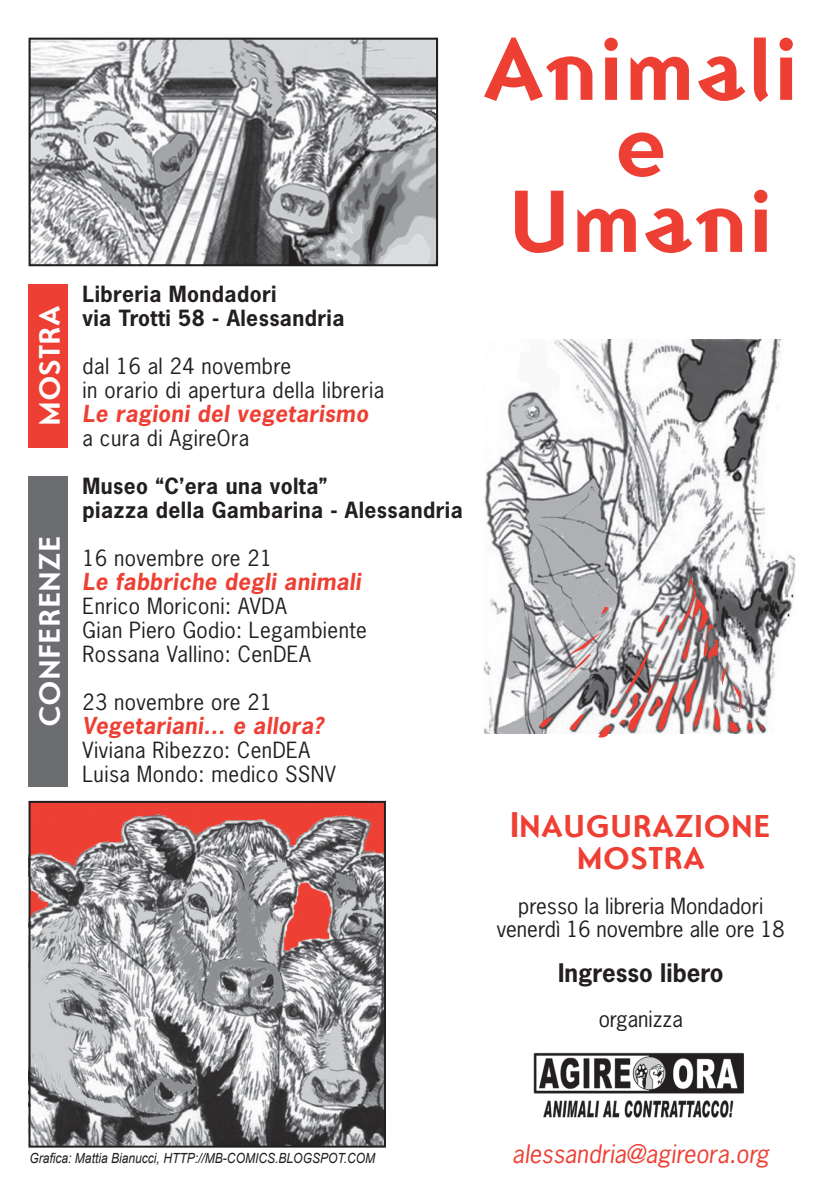
<style>
.page{position:relative;width:840px;height:1191px;background:#fff}
.page>*{position:absolute;margin:0;border:0;box-sizing:border-box;transform-origin:0 0}
.t1{font:700 90px "Ottomat";color:#ee3f34}
.t2{font:700 32px "Ottomat";color:#ee3f34}
.t3{font:700 30px "Ottomat";color:#fff}
.t4{font:italic 24px "News Gothic Std";color:#ee3f34}
.t5{font:700 24px "News Gothic Std";color:#231f20}
.t6{font:italic 700 22px "News Gothic Std";letter-spacing:.02em;color:#ee3f34}
.t7{font:21px "News Gothic Std";letter-spacing:.02em;color:#231f20}
.t8{font:700 21px "News Gothic Std";letter-spacing:.02em;color:#231f20}
.t9{font:21px "News Gothic Std";color:#231f20}
.t10{font:italic 14px "Arial";color:#231f20;scale:.86 1}
.s1{font-family:"News Gothic Std"}
</style>
<div class="page">
<img style="left:32px;top:804px;width:351px;height:340px">
<div style="left:29px;top:801px;width:357px;height:346px;border:2px solid #231f20"></div>
<img style="left:32px;top:41px;width:403px;height:222px">
<div style="left:29px;top:38px;width:409px;height:228px;border:2px solid #231f20"></div>
<div style="left:29px;top:284px;width:39px;height:164px;background:#ee3f34"></div>
<div style="left:29px;top:476px;width:39px;height:310px;background:#6c6d70"></div>
<img style="left:533px;top:1052px;width:211px;height:66px">
<img style="left:484px;top:339px;width:312px;height:394px">
<svg style="left:539px;top:716px;width:14px;height:11px"></svg>
<svg style="left:747px;top:722px;width:4px;height:8px"></svg>
<svg style="left:758px;top:724px;width:5px;height:6px"></svg>
<svg style="left:566px;top:577px;width:174px;height:160px"></svg>
<p class="t3" style="left:31px;top:426px;width:122px;rotate:-90deg">MOSTRA</p>
<p class="t3" style="left:31px;top:727px;width:193px;rotate:-90deg">CONFERENZE</p>
<p class="t8" style="left:82px;top:280px;width:195px">Libreria Mondadori</p>
<p class="t8" style="left:82px;top:304px;width:263px">via Trotti 58 - Alessandria</p>
<p class="t7" style="left:82px;top:353px;width:210px">dal 16 al 24 novembre</p>
<p class="t7" style="left:82px;top:377px;width:303px">in orario di apertura della libreria</p>
<p class="t6" style="left:82px;top:399px;width:287px">Le ragioni del vegetarismo</p>
<p class="t7" style="left:82px;top:425px;width:168px">a cura di AgireOra</p>
<p class="t8" style="left:82px;top:472px;width:246px">Museo “C’era una volta”</p>
<p class="t8" style="left:82px;top:496px;width:381px">piazza della Gambarina - Alessandria</p>
<p class="t7" style="left:82px;top:545px;width:191px">16 novembre ore 21</p>
<p class="t6" style="left:82px;top:567px;width:280px">Le fabbriche degli animali</p>
<p class="t7" style="left:82px;top:593px;width:205px">Enrico Moriconi: AVDA</p>
<p class="t7" style="left:82px;top:617px;width:286px">Gian Piero Godio: Legambiente</p>
<p class="t7" style="left:82px;top:641px;width:230px">Rossana Vallino: CenDEA</p>
<p class="t7" style="left:82px;top:689px;width:191px">23 novembre ore 21</p>
<p class="t6" style="left:82px;top:711px;width:242px">Vegetariani... e allora?</p>
<p class="t7" style="left:82px;top:737px;width:229px">Viviana Ribezzo: CenDEA</p>
<p class="t7" style="left:82px;top:761px;width:255px">Luisa Mondo: medico SSNV</p>
<p class="t1" style="left:482px;top:12px;width:317px">Animali</p>
<p class="t1" style="left:613px;top:88px;width:55px">e</p>
<p class="t1" style="left:507px;top:164px;width:267px">Umani</p>
<p class="t2" style="left:510px;top:806px;width:262px"><span class="s1">I</span>NAUGURAZIONE</p>
<p class="t2" style="left:576px;top:838px;width:130px">MOSTRA</p>
<p class="t9" style="left:518px;top:892px;width:246px">presso la libreria Mondadori</p>
<p class="t9" style="left:496px;top:915px;width:289px">venerdì 16 novembre alle ore 18</p>
<p class="t5" style="left:558px;top:957px;width:166px">Ingresso libero</p>
<p class="t9" style="left:598px;top:1005px;width:86px">organizza</p>
<p class="t10" style="left:29px;top:1149px;width:403px">Grafica: Mattia Bianucci, http://MB-COMICS.BLOGSPOT.COM</p>
<p class="t4" style="left:512px;top:1138px;width:258px">alessandria@agireora.org</p>
</div>
